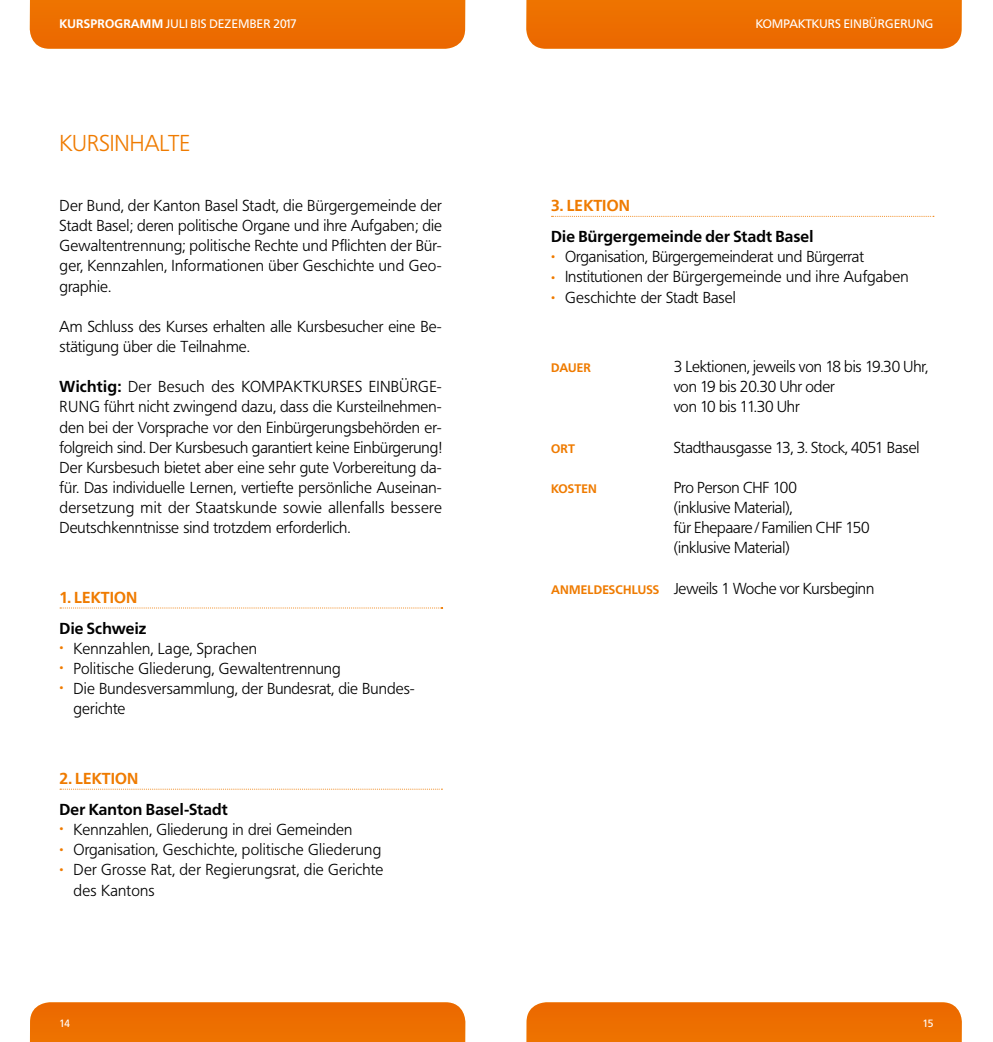
<style>
.page{position:relative;width:993px;height:1042px;background:#fff}
.page>*{position:absolute;margin:0;border:0;box-sizing:border-box;transform-origin:0 0}
.t1{font:300 22.75px "Frutiger BQ";letter-spacing:.005em;color:#ef7b00}
.Lauftext{font:300 15.75px/20.1px "Frutiger BQ";letter-spacing:.005em;color:#000}
.Lauftext-2{font:700 15.75px "Frutiger BQ";letter-spacing:.015em;color:#000}
.Lauftext-3{font:700 15.75px "Frutiger BQ";letter-spacing:.015em;color:#ef7b00}
.Lauftext-4{font:12.25px "Frutiger BQ";letter-spacing:.035em;color:#fff}
.Lauftext-5{font:12.25px "Frutiger BQ";letter-spacing:.015em;color:#fff}
.Lauftext-6{font:700 12.25px "Frutiger BQ";letter-spacing:.015em;color:#ef7b00}
.t2{font:10.5px "Frutiger BQ";color:#fff}
.s1{font-weight:700}
.s2{font-size:12.25px;color:#ef7b00}
.s3{font-weight:700;font-size:12.25px;color:#ef7b00}
</style>
<div class="page">
<div style="left:30px;top:0;width:435px;height:49px;background:#ed6e00"></div>
<div style="left:526px;top:1002px;width:435px;height:40px;background:#ed6e00"></div>
<div style="left:30px;top:1002px;width:435px;height:40px;background:#ed6e00"></div>
<svg style="left:60px;top:607px;width:382px;height:2px"></svg>
<svg style="left:60px;top:789px;width:382px;height:1px"></svg>
<div style="left:526px;top:0;width:435px;height:49px;background:#ed6e00"></div>
<svg style="left:551px;top:216px;width:382px;height:1px"></svg>
<p class="Lauftext-4" style="left:60px;top:17px;width:239px"><span class="s1">KURSPROGRAMM</span> JULI BIS DEZEMBER 2017</p>
<p class="t1" style="left:60px;top:130px;width:132px">KURSINHALTE</p>
<p class="Lauftext" style="left:60px;top:196px;width:383px;text-align:justify">Der Bund, der Kanton Basel Stadt, die Bürgergemeinde der Stadt Basel; deren politische Organe und ihre Aufgaben; die Gewaltentrennung; politische Rechte und Pflichten der Bür&shy;ger, Kennzahlen, Informationen über Geschichte und Geo&shy;graphie.</p>
<p class="Lauftext" style="left:60px;top:316px;width:383px">Am Schluss des Kurses erhalten alle Kursbesucher eine Be&shy;stätigung über die Teilnahme.</p>
<p class="Lauftext" style="left:60px;top:377px;width:383px;text-align:justify"><span class="s1">Wichtig:</span> Der Besuch des KOMPAKTKURSES EINBÜRGE-RUNG führt nicht zwingend dazu, dass die Kursteilnehmen&shy;den bei der Vorsprache vor den Einbürgerungsbehörden er&shy;folgreich sind. Der Kursbesuch garantiert keine Einbürgerung!<br>Der Kursbesuch bietet aber eine sehr gute Vorbereitung da&shy;für. Das individuelle Lernen, vertiefte persönliche Auseinan&shy;dersetzung mit der Staatskunde sowie allenfalls bessere Deutschkenntnisse sind trotzdem erforderlich.</p>
<p class="Lauftext-3" style="left:60px;top:588px;width:79px">1. LEKTION</p>
<p class="Lauftext-2" style="left:60px;top:619px;width:88px">Die Schweiz</p>
<p class="Lauftext" style="left:60px;top:638px;width:199px"><span class="s2">•</span> Kennzahlen, Lage, Sprachen</p>
<p class="Lauftext" style="left:60px;top:659px;width:282px"><span class="s2">•</span> Politische Gliederung, Gewaltentrennung</p>
<p class="Lauftext" style="left:74px;top:679px;width:342px;text-indent:-14px"><span class="s2">•</span> Die Bundesversammlung, der Bundesrat, die Bundes&shy;gerichte</p>
<p class="Lauftext-3" style="left:60px;top:769px;width:80px">2. LEKTION</p>
<p class="Lauftext-2" style="left:60px;top:800px;width:170px">Der Kanton Basel-Stadt</p>
<p class="Lauftext" style="left:60px;top:820px;width:294px"><span class="s2">•</span> Kennzahlen, Gliederung in drei Gemeinden</p>
<p class="Lauftext" style="left:60px;top:840px;width:323px"><span class="s2">•</span> Organisation, Geschichte, politische Gliederung</p>
<p class="Lauftext" style="left:74px;top:860px;width:311px;text-indent:-14px"><span class="s2">•</span> Der Grosse Rat, der Regierungsrat, die Gerichte des Kantons</p>
<p class="Lauftext-5" style="left:755px;top:16px;width:179px">KOMPAKTKURS EINBÜRGERUNG</p>
<p class="Lauftext-3" style="left:551px;top:196px;width:80px">3. LEKTION</p>
<p class="Lauftext-2" style="left:551px;top:227px;width:264px">Die Bürgergemeinde der Stadt Basel</p>
<p class="Lauftext" style="left:551px;top:247px;width:314px"><span class="s2">•</span> Organisation, Bürgergemeinderat und Bürgerrat</p>
<p class="Lauftext" style="left:551px;top:267px;width:359px"><span class="s2">•</span> Institutionen der Bürgergemeinde und ihre Aufgaben</p>
<p class="Lauftext" style="left:551px;top:287px;width:186px"><span class="s2">•</span> Geschichte der Stadt Basel</p>
<p class="Lauftext-6" style="left:551px;top:360px;width:41px">DAUER</p>
<p class="Lauftext" style="left:673px;top:357px;width:256px">3 Lektionen, jeweils von 18 bis 19.30 Uhr, von 19 bis 20.30 Uhr oder<br>von 10 bis 11.30 Uhr</p>
<p class="Lauftext-6" style="left:551px;top:441px;width:25px">ORT</p>
<p class="Lauftext" style="left:673px;top:437px;width:247px">Stadthausgasse 13, 3. Stock, 4051 Basel</p>
<p class="Lauftext-6" style="left:551px;top:481px;width:47px">KOSTEN</p>
<p class="Lauftext" style="left:673px;top:477px;width:125px">Pro Person CHF 100</p>
<p class="Lauftext" style="left:673px;top:498px;width:120px">(inklusive Material),</p>
<p class="Lauftext" style="left:673px;top:518px;width:197px">für Ehepaare/ Familien CHF 150</p>
<p class="Lauftext" style="left:673px;top:538px;width:118px">(inklusive Material)</p>
<p class="Lauftext" style="left:551px;top:578px;width:324px"><span class="s3">ANMELDESCHLUSS</span> Jeweils 1 Woche vor Kursbeginn</p>
<p class="t2" style="left:60px;top:1017px;width:12px">14</p>
<p class="t2" style="left:922px;top:1017px;width:12px">15</p>
</div>
